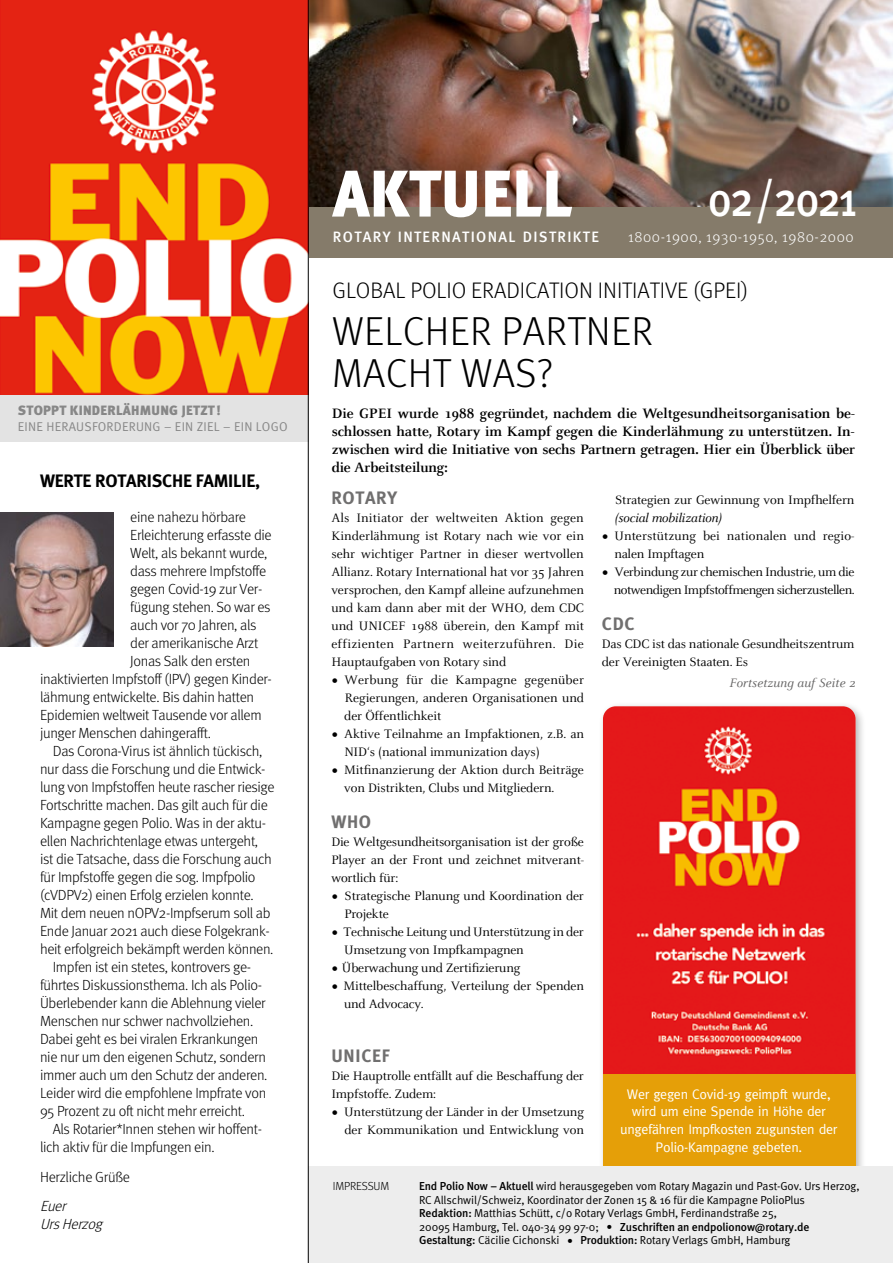
<style>
.page{position:relative;width:893px;height:1263px;background:#fff}
.page>*{position:absolute;margin:0;border:0;box-sizing:border-box;transform-origin:0 0}
.t1{font:65.85px "Meta Black Caps";color:#fff;scale:.93 1}
.t2{font:500 48.9px "Meta";letter-spacing:-.05em;color:#fff;scale:.88 1}
.t3{font:300 40.5px/42px "Meta";letter-spacing:.01em;color:#000}
.t4{font:300 22.5px "Meta";letter-spacing:-.005em;color:#000}
.t5{font:700 18px "Meta";letter-spacing:-.01em;color:#000}
.t6{font:700 18px "Meta";letter-spacing:.04em;color:#706f6f}
.t7{font:700 15px/18px "Celeste";letter-spacing:-.01em;color:#000;text-align:justify}
.t8{font:300 15px "Meta";letter-spacing:.04em;color:#fff}
.t9{font:500 15px "Meta";letter-spacing:.09em;color:#fff}
.t10{font:300 14.7px "Meta";letter-spacing:-.025em;color:#000}
.t11{font:italic 300 14.7px/18px "Meta";color:#000}
.t12{font:13.95px/17.7px "Meta";letter-spacing:-.02em;color:#fff;text-align:center}
.t13{font:13.5px/18px "Celeste";letter-spacing:-.015em;color:#000}
.t14{font:13.5px/18px "Celeste";letter-spacing:-.04em;color:#000;text-align:right}
.t15{font:13.5px/18px "Celeste";letter-spacing:.005em;color:#000}
.t16{font:900 13.5px "Meta";letter-spacing:.02em;color:#878787}
.t17{font:italic 13.5px "Celeste";letter-spacing:-.015em;color:#000}
.t18{font:italic 13.5px "Celeste";color:#646363}
.t19{font:12.75px "Meta Normal";letter-spacing:.02em;color:#878787}
.t20{font:300 11.7px "Meta";letter-spacing:-.01em;color:#000}
.t21{font:11.55px/13.5px "Meta Normal";letter-spacing:-.01em;color:#000}
.t22{font:500 11.55px "Meta";letter-spacing:-.01em;color:#000}
.s1{font-size:25.5px}
.s2{font-family:"Meta";font-weight:500}
.s3{font-family:"Meta Normal";font-weight:400}
</style>
<div class="page">
<div style="left:598px;top:701px;width:269px;height:562px;background:#000;opacity:.3"></div>
<img style="left:603px;top:706px;width:252px;height:368px">
<div style="left:0;top:384px;width:308px;height:58px;background:#e3e3e3"></div>
<div style="left:277px;top:188px;width:616px;height:70px;background:#857b6a"></div>
<img style="left:309px;top:0;width:584px;height:207px">
<img style="left:0;top:0;width:308px;height:395px">
<div style="left:603px;top:1074px;width:252px;height:92px;background:#e59f08"></div>
<div style="left:308px;top:1166px;width:585px;height:97px;background:#ededed"></div>
<img style="left:0;top:513px;width:113px;height:133px">
<hr style="left:308px;top:0;width:1px;height:1263px;background:#000">
<p class="t16" style="left:18px;top:402px;width:204px">STOPPT KINDERLÄHMUNG JETZT!</p>
<p class="t19" style="left:18px;top:419px;width:271px">EINE HERAUSFORDERUNG – EIN ZIEL – EIN LOGO</p>
<p class="t5" style="left:40px;top:470px;width:222px">WERTE ROTARISCHE FAMILIE,</p>
<p class="t10" style="left:130px;top:509px;width:117px">eine nahezu hörbare</p>
<p class="t10" style="left:130px;top:527px;width:143px">Erleichterung erfasste die</p>
<p class="t10" style="left:130px;top:545px;width:139px">Welt, als bekannt wurde,</p>
<p class="t10" style="left:130px;top:563px;width:138px">dass mehrere Impfstoffe</p>
<p class="t10" style="left:130px;top:581px;width:134px">gegen Covid-19 zur Ver-</p>
<p class="t10" style="left:130px;top:599px;width:142px">fügung stehen. So war es</p>
<p class="t10" style="left:130px;top:617px;width:128px">auch vor 70 Jahren, als</p>
<p class="t10" style="left:130px;top:635px;width:130px">der amerikanische Arzt</p>
<p class="t10" style="left:130px;top:653px;width:122px">Jonas Salk den ersten</p>
<p class="t10" style="left:40px;top:671px;width:233px">inaktivierten Impfstoff (IPV) gegen Kinder-</p>
<p class="t10" style="left:40px;top:689px;width:216px">lähmung entwickelte. Bis dahin hatten</p>
<p class="t10" style="left:40px;top:707px;width:223px">Epidemien weltweit Tausende vor allem</p>
<p class="t10" style="left:40px;top:725px;width:172px">junger Menschen dahingerafft.</p>
<p class="t10" style="left:53px;top:743px;width:211px">Das Corona-Virus ist ähnlich tückisch,</p>
<p class="t10" style="left:40px;top:761px;width:227px">nur dass die Forschung und die Entwick-</p>
<p class="t10" style="left:40px;top:779px;width:236px">lung von Impfstoffen heute rascher riesige</p>
<p class="t10" style="left:40px;top:797px;width:229px">Fortschritte machen. Das gilt auch für die</p>
<p class="t10" style="left:40px;top:815px;width:228px">Kampagne gegen Polio. Was in der aktu-</p>
<p class="t10" style="left:40px;top:833px;width:220px">ellen Nachrichtenlage etwas untergeht,</p>
<p class="t10" style="left:40px;top:851px;width:233px">ist die Tatsache, dass die Forschung auch</p>
<p class="t10" style="left:40px;top:869px;width:217px">für Impfstoffe gegen die sog. Impfpolio</p>
<p class="t10" style="left:40px;top:887px;width:215px">(cVDPV2) einen Erfolg erzielen konnte.</p>
<p class="t10" style="left:40px;top:905px;width:232px">Mit dem neuen nOPV2-Impfserum soll ab</p>
<p class="t10" style="left:40px;top:923px;width:231px">Ende Januar 2021 auch diese Folgekrank-</p>
<p class="t10" style="left:40px;top:941px;width:235px">heit erfolgreich bekämpft werden können.</p>
<p class="t10" style="left:53px;top:959px;width:200px">Impfen ist ein stetes, kontrovers ge-</p>
<p class="t10" style="left:40px;top:977px;width:223px">führtes Diskussionsthema. Ich als Polio-</p>
<p class="t10" style="left:40px;top:995px;width:227px">Überlebender kann die Ablehnung vieler</p>
<p class="t10" style="left:40px;top:1013px;width:215px">Menschen nur schwer nachvollziehen.</p>
<p class="t10" style="left:40px;top:1031px;width:220px">Dabei geht es bei viralen Erkrankungen</p>
<p class="t10" style="left:40px;top:1049px;width:227px">nie nur um den eigenen Schutz, sondern</p>
<p class="t10" style="left:40px;top:1067px;width:229px">immer auch um den Schutz der anderen.</p>
<p class="t10" style="left:40px;top:1085px;width:228px">Leider wird die empfohlene Impfrate von</p>
<p class="t10" style="left:40px;top:1102px;width:206px">95 Prozent zu oft nicht mehr erreicht.</p>
<p class="t10" style="left:53px;top:1120px;width:211px">Als Rotarier*Innen stehen wir hoffent-</p>
<p class="t10" style="left:40px;top:1139px;width:176px">lich aktiv für die Impfungen ein.</p>
<p class="t10" style="left:40px;top:1169px;width:91px">Herzliche Grüße</p>
<p class="t11" style="left:40px;top:1196px;width:68px">Euer<br>UrsHerzog</p>
<h1 class="t1" style="left:333px;top:154px;width:259px">AKTUELL</h1>
<h2 class="t2" style="left:708px;top:170px;width:171px">02/2021</h2>
<p class="t9" style="left:333px;top:229px;width:267px">ROTARY INTERNATIONAL DISTRIKTE</p>
<p class="t8" style="left:628px;top:229px;width:227px">1800-1900, 1930-1950, 1980-2000</p>
<h3 class="t4" style="left:332px;top:277px;width:417px">GLOBAL POLIO ERADICATION INITIATIVE (GPEI)</h3>
<h3 class="t3" style="left:332px;top:310px;width:322px">WELCHER PARTNER<br>MACHT WAS?</h3>
<p class="t7" style="left:332px;top:405px;width:525px">Die GPEI wurde 1988 gegründet, nachdem die Weltgesundheitsorganisation be&shy;schlossen hatte, Rotary im Kampf gegen die Kinderlähmung zu unterstützen. In&shy;zwischen wird die Initiative von sechs Partnern getragen. Hier ein Überblick über die Arbeitsteilung:</p>
<p class="t6" style="left:331px;top:487px;width:67px">ROTARY</p>
<p class="t13" style="left:331px;top:509px;width:254px;text-align:justify">Als Initiator der weltweiten Aktion gegen Kinderlähmung ist Rotary nach wie vor ein sehr wichtiger Partner in dieser wertvollen Allianz. Rotary International hat vor 35 Jahren versprochen, den Kampf alleine aufzunehmen und kam dann aber mit der WHO, dem CDC und UNICEF 1988 überein, den Kampf mit effizienten Partnern weiterzuführen. Die Hauptaufgaben von Rotary sind</p>
<p class="t13" style="left:344px;top:671px;width:241px;text-align:justify;text-indent:-13px"><span class="s1">•</span> Werbung für die Kampagne gegenüber Regierungen, anderen Organisationen und der Öffentlichkeit</p>
<p class="t13" style="left:344px;top:725px;width:241px;text-indent:-13px"><span class="s1">•</span> Aktive Teilnahme an Impfaktionen, z.B. an<br>NID‘s (national immunization days)</p>
<p class="t13" style="left:344px;top:761px;width:241px;text-indent:-13px"><span class="s1">•</span> Mitfinanzierung der Aktion durch Beiträge von Distrikten, Clubs und Mitgliedern.</p>
<p class="t6" style="left:331px;top:811px;width:41px">WHO</p>
<p class="t13" style="left:331px;top:833px;width:254px;text-align:justify">Die Weltgesundheitsorganisation ist der große Player an der Front und zeichnet mitverant&shy;wortlich für:</p>
<p class="t13" style="left:344px;top:887px;width:241px;text-indent:-13px"><span class="s1">•</span> Strategische Planung und Koordination der<br>Projekte</p>
<p class="t13" style="left:344px;top:923px;width:241px;text-indent:-13px"><span class="s1">•</span> Technische Leitung und Unterstützung in der<br>Umsetzung von Impfkampagnen</p>
<p class="t13" style="left:331px;top:959px;width:190px"><span class="s1">•</span> Überwachung und Zertifizierung</p>
<p class="t13" style="left:344px;top:977px;width:241px;text-indent:-13px"><span class="s1">•</span> Mittelbeschaffung, Verteilung der Spenden und Advocacy.</p>
<p class="t6" style="left:331px;top:1045px;width:60px">UNICEF</p>
<p class="t13" style="left:331px;top:1067px;width:254px">Die Hauptrolle entfällt auf die Beschaffung der<br>Impfstoffe. Zudem:</p>
<p class="t13" style="left:331px;top:1103px;width:254px;text-align:right"><span class="s1">•</span> Unterstützung der Länder in der Umsetzung der Kommunikation und Entwicklung von</p>
<p class="t13" style="left:615px;top:491px;width:241px">Strategien zur Gewinnung von Impfhelfern</p>
<p class="t17" style="left:615px;top:511px;width:109px">(social mobilization)</p>
<p class="t15" style="left:614px;top:527px;width:242px;text-indent:-12px"><span class="s1">•</span> Unterstützung bei nationalen und regio&shy;nalen Impftagen</p>
<p class="t14" style="left:602px;top:563px;width:254px"><span class="s1">•</span> Verbindung zur chemischen Industrie, um die notwendigen Impfstoffmengen sicherzustellen.</p>
<p class="t6" style="left:602px;top:613px;width:34px">CDC</p>
<p class="t13" style="left:602px;top:635px;width:254px">Das CDC ist das nationale Gesundheitszentrum der Vereinigten Staaten. Es</p>
<p class="t18" style="left:730px;top:676px;width:127px">Fortsetzung auf Seite 2</p>
<p class="t12" style="left:620px;top:1085px;width:219px">Wer gegen Covid-19 geimpft wurde, wird um eine Spende in Höhe der ungefähren Impfkosten zugunsten der<br>Polio-Kampagne gebeten.</p>
<p class="t20" style="left:333px;top:1179px;width:58px">IMPRESSUM</p>
<p class="t21" style="left:419px;top:1179px;width:442px"><span class="s2">End Polio Now – Aktuell</span> wird herausgegeben vom Rotary Magazin und Past-Gov. Urs Herzog,<br>RC Allschwil/Schweiz, Koordinator der Zonen 15 &amp; 16 für die Kampagne PolioPlus<br><span class="s2">Redaktion:</span> Matthias Schütt, c/o Rotary Verlags GmbH, Ferdinandstraße 25,</p>
<p class="t22" style="left:419px;top:1220px;width:392px"><span class="s3">20095 Hamburg, Tel. 040-34 99 97-0; •</span> Zuschriften an endpolionow@rotary.de</p>
<p class="t21" style="left:419px;top:1233px;width:373px"><span class="s2">Gestaltung:</span> Cäcilie Cichonski • <span class="s2">Produktion:</span> Rotary Verlags GmbH, Hamburg</p>
</div>
